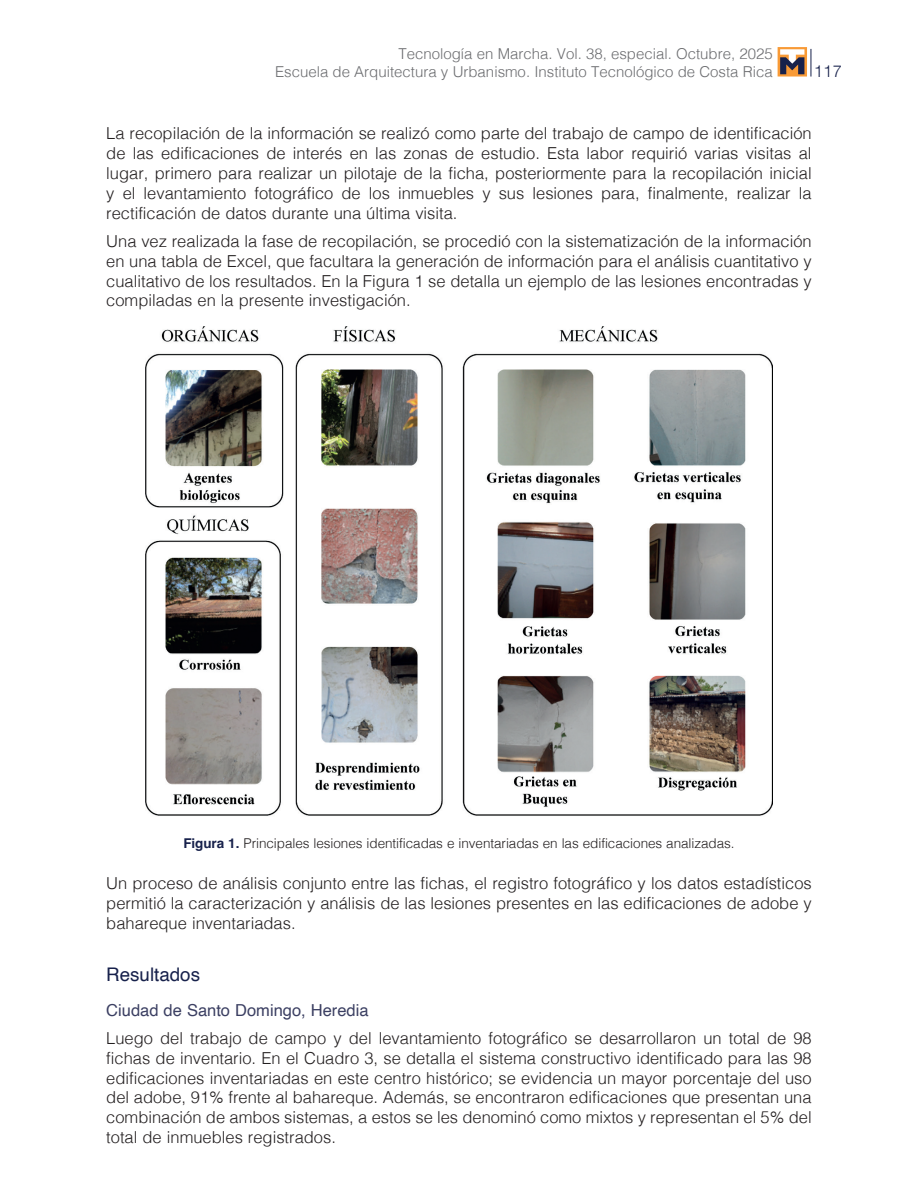
<style>
.page{position:relative;width:918px;height:1188px;background:#fff}
.page>*{position:absolute;margin:0;border:0;box-sizing:border-box;transform-origin:0 0}
.t1{font:18.75px "Helvetica";color:#17214b}
.t2{font:300 16.5px/19.8px "Helvetica";color:#231f20;text-align:justify}
.t3{font:16.5px "Helvetica";color:#3b3f62}
.t4{font:300 16.5px "Helvetica Neue";color:#17214b}
.t5{font:300 15px/18px "Helvetica";color:#6c6d70;text-align:right}
.t6{font:300 13.5px "Helvetica";letter-spacing:-.005em;color:#231f20}
.s1{font-weight:700;color:#17214b}
</style>
<div class="page">
<svg style="left:811px;top:49px;width:1px;height:28px"></svg>
<svg style="left:778px;top:47px;width:29px;height:30px"></svg>
<svg style="left:780px;top:49px;width:24px;height:25px"></svg>
<img style="left:146px;top:327px;width:626px;height:489px">
<p class="t5" style="left:275px;top:43px;width:499px">Tecnología en Marcha. Vol. 38, especial. Octubre, 2025<br>Escuela de Arquitectura y Urbanismo. Instituto Tecnológico de Costa Rica</p>
<p class="t4" style="left:814px;top:57px;width:29px">117</p>
<p class="t2" style="left:106px;top:122px;width:707px">La recopilación de la información se realizó como parte del trabajo de campo de identificación de las edificaciones de interés en las zonas de estudio. Esta labor requirió varias visitas al lugar, primero para realizar un pilotaje de la ficha, posteriormente para la recopilación inicial y el levantamiento fotográfico de los inmuebles y sus lesiones para, finalmente, realizar la rectificación de datos durante una última visita.</p>
<p class="t2" style="left:106px;top:230px;width:707px">Una vez realizada la fase de recopilación, se procedió con la sistematización de la información en una tabla de Excel, que facultara la generación de información para el análisis cuantitativo y cualitativo de los resultados. En la Figura 1 se detalla un ejemplo de las lesiones encontradas y compiladas en la presente investigación.</p>
<p class="t6" style="left:183px;top:832px;width:553px"><span class="s1">Figura 1.</span> Principales lesiones identificadas e inventariadas en las edificaciones analizadas.</p>
<p class="t2" style="left:106px;top:872px;width:707px">Un proceso de análisis conjunto entre las fichas, el registro fotográfico y los datos estadísticos permitió la caracterización y análisis de las lesiones presentes en las edificaciones de adobe y bahareque inventariadas.</p>
<p class="t1" style="left:106px;top:960px;width:95px">Resultados</p>
<p class="t3" style="left:106px;top:997px;width:264px">Ciudad de Santo Domingo, Heredia</p>
<p class="t2" style="left:106px;top:1027px;width:707px">Luego del trabajo de campo y del levantamiento fotográfico se desarrollaron un total de 98 fichas de inventario. En el Cuadro 3, se detalla el sistema constructivo identificado para las 98 edificaciones inventariadas en este centro histórico; se evidencia un mayor porcentaje del uso del adobe, 91% frente al bahareque. Además, se encontraron edificaciones que presentan una combinación de ambos sistemas, a estos se les denominó como mixtos y representan el 5% del total de inmuebles registrados.</p>
</div>
